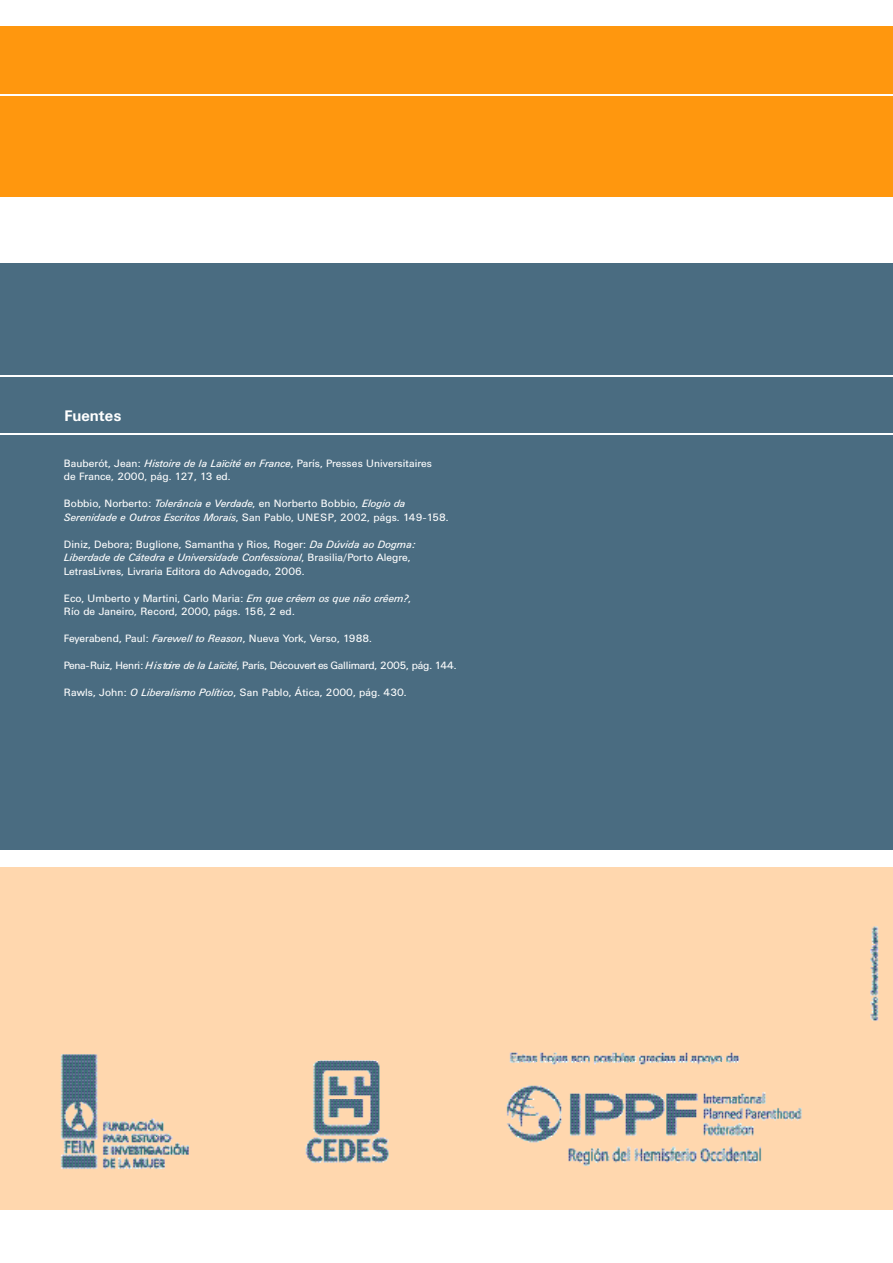
<style>
.page{position:relative;width:893px;height:1263px;background:#fff}
.page>*{position:absolute;margin:0;border:0;box-sizing:border-box;transform-origin:0 0}
.t1{font:700 15px "Univers BQ";color:#fff}
.t2{font:10.5px/13.5px "Univers BQ";color:#fff}
.t3{font:10.5px "Univers BQ";letter-spacing:-.03em;color:#fff}
.s1{font-style:italic}
</style>
<div class="page">
<div style="left:0;top:868px;width:893px;height:342px;background:#ffd7ae"></div>
<div style="left:0;top:263px;width:893px;height:587px;background:#4a6c81"></div>
<div style="left:0;top:26px;width:893px;height:170px;background:#ff970e"></div>
<hr style="left:0;top:94px;width:893px;height:2px;background:#fff">
<hr style="left:0;top:433px;width:893px;height:1px;background:#fff">
<hr style="left:0;top:375px;width:893px;height:1px;background:#fff">
<img style="left:60px;top:949px;width:819px;height:220px">
<h1 class="t1" style="left:64px;top:407px;width:58px">Fuentes</h1>
<p class="t2" style="left:64px;top:456px;width:370px">Bauberót, Jean: <span class="s1">Histoire de la Laïcité en France</span>, París, Presses Universitaires de France, 2000, pág. 127, 13 ed.</p>
<p class="t2" style="left:64px;top:497px;width:386px">Bobbio, Norberto: <span class="s1">Tolerância e Verdade</span>, en Norberto Bobbio, <span class="s1">Elogio da<br>Serenidade e Outros Escritos Morais</span>, San Pablo, UNESP, 2002, págs. 149-158.</p>
<p class="t2" style="left:64px;top:537px;width:352px">Diniz, Debora; Buglione, Samantha y Rios, Roger: <span class="s1">Da Dúvida ao Dogma:<br>Liberdade de Cátedra e Universidade Confessional</span>, Brasilia/Porto Alegre,<br>LetrasLivres, Livraria Editora do Advogado, 2006.</p>
<p class="t2" style="left:64px;top:591px;width:348px">Eco, Umberto y Martini, Carlo Maria: <span class="s1">Em que crêem os que não crêem?</span>,<br>Río de Janeiro, Record, 2000, págs. 156, 2 ed.</p>
<p class="t2" style="left:64px;top:632px;width:309px">Feyerabend, Paul: <span class="s1">Farewell to Reason</span>, Nueva York, Verso, 1988.</p>
<p class="t3" style="left:64px;top:659px;width:394px">Pe n a -Ruiz, Henri: <span class="s1">H i s toire de la Laïcité</span>, París, Découvert es Gallimard, 2005, pág. 144.</p>
<p class="t2" style="left:64px;top:686px;width:344px">Rawls, John: <span class="s1">O Liberalismo Político</span>, San Pablo, Ática, 2000, pág. 430.</p>
</div>
